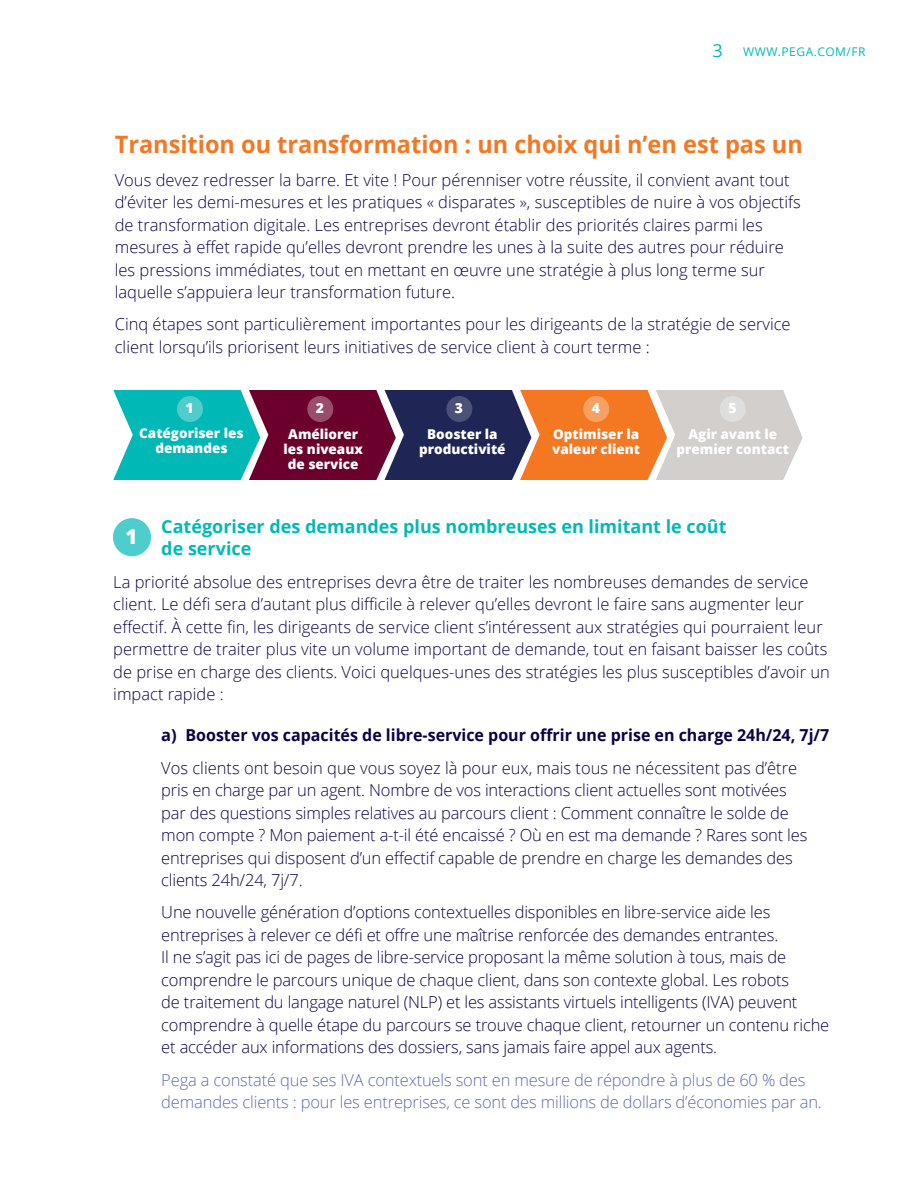
<style>
.page{position:relative;width:918px;height:1188px;background:#fff}
.page>*{position:absolute;margin:0;border:0;box-sizing:border-box;transform-origin:0 0}
.Body{font:700 24px "Open Sans";color:#f47722}
.Body-2{font:800 20.4px "Open Sans";color:#fff}
.Subhead{font:700 18px/22.5px "Open Sans";color:#00b9b7}
.Body-3{font:300 16.5px/22.5px "Open Sans";color:#0e0048}
.Body-4{font:300 16.5px/22.5px "Open Sans";letter-spacing:-.01em;color:#5d6bb2}
.Body-5{font:700 16.5px "Open Sans";color:#0e0048}
.Body-6{font:800 13.95px "Open Sans";color:#fff}
.Body-7{font:800 13.5px/15px "Open Sans";color:#fff;text-align:center}
.t1{font:12px "Open Sans";letter-spacing:.04em;color:#00b9b7}
.s1{font-size:18px}
</style>
<div class="page">
<svg style="left:113px;top:390px;width:690px;height:90px;background:#817979"></svg>
<div style="left:177px;top:396px;width:26px;height:26px;background:#4dcecd;border-radius:50%"></div>
<div style="left:307px;top:396px;width:26px;height:26px;background:#984d6c;border-radius:50%"></div>
<div style="left:446px;top:396px;width:26px;height:26px;background:#4c5177;border-radius:50%"></div>
<div style="left:583px;top:396px;width:26px;height:26px;background:#f7a064;border-radius:50%"></div>
<div style="left:720px;top:396px;width:26px;height:26px;background:#dfdedc;border-radius:50%"></div>
<div style="left:113px;top:518px;width:38px;height:38px;background:#4dcecd;border-radius:50%"></div>
<p class="t1" style="left:713px;top:44px;width:155px"><span class="s1">3</span> WWW.PEGA.COM/FR</p>
<p class="Body" style="left:115px;top:128px;width:690px">Transition ou transformation : un choix qui n’en est pas un</p>
<p class="Body-3" style="left:115px;top:168px;width:688px">Vous devez redresser la barre. Et vite ! Pour pérenniser votre réussite, il convient avant tout d’éviter les demi-mesures et les pratiques « disparates », susceptibles de nuire à vos objectifs de transformation digitale. Les entreprises devront établir des priorités claires parmi les mesures à effet rapide qu’elles devront prendre les unes à la suite des autres pour réduire les pressions immédiates, tout en mettant en œuvre une stratégie à plus long terme sur laquelle s’appuiera leur transformation future.</p>
<p class="Body-3" style="left:115px;top:313px;width:677px">Cinq étapes sont particulièrement importantes pour les dirigeants de la stratégie de service client lorsqu’ils priorisent leurs initiatives de service client à court terme :</p>
<p class="Body-6" style="left:186px;top:398px;width:10px">1</p>
<p class="Body-7" style="left:139px;top:425px;width:106px">Catégoriser les demandes</p>
<p class="Body-6" style="left:316px;top:398px;width:10px">2</p>
<p class="Body-7" style="left:284px;top:426px;width:81px">Améliorer les niveaux de service</p>
<p class="Body-6" style="left:455px;top:398px;width:10px">3</p>
<p class="Body-7" style="left:419px;top:426px;width:88px">Booster la productivité</p>
<p class="Body-6" style="left:592px;top:398px;width:10px">4</p>
<p class="Body-7" style="left:552px;top:426px;width:89px;text-align:left">Optimiser la valeur client</p>
<p class="Body-6" style="left:728px;top:398px;width:10px">5</p>
<p class="Body-7" style="left:677px;top:426px;width:114px">Agir avant le premier contact</p>
<p class="Subhead" style="left:161px;top:515px;width:567px">Catégoriser des demandes plus nombreuses en limitant le coût de service</p>
<p class="Body-3" style="left:113px;top:570px;width:718px">La priorité absolue des entreprises devra être de traiter les nombreuses demandes de service client. Le défi sera d’autant plus difficile à relever qu’elles devront le faire sans augmenter leur effectif. À cette fin, les dirigeants de service client s’intéressent aux stratégies qui pourraient leur permettre de traiter plus vite un volume important de demande, tout en faisant baisser les coûts de prise en charge des clients. Voici quelques-unes des stratégies les plus susceptibles d’avoir un impact rapide :</p>
<p class="Body-5" style="left:161px;top:724px;width:670px">a) Booster vos capacités de libre-service pour offrir une prise en charge 24h/24, 7j/7</p>
<p class="Body-3" style="left:161px;top:756px;width:648px">Vos clients ont besoin que vous soyez là pour eux, mais tous ne nécessitent pas d’être pris en charge par un agent. Nombre de vos interactions client actuelles sont motivées par des questions simples relatives au parcours client : Comment connaître le solde de mon compte ? Mon paiement a-t-il été encaissé ? Où en est ma demande ? Rares sont les entreprises qui disposent d’un effectif capable de prendre en charge les demandes des clients 24h/24, 7j/7.</p>
<p class="Body-3" style="left:161px;top:901px;width:670px">Une nouvelle génération d’options contextuelles disponibles en libre-service aide les entreprises à relever ce défi et offre une maîtrise renforcée des demandes entrantes.<br>Il ne s’agit pas ici de pages de libre-service proposant la même solution à tous, mais de comprendre le parcours unique de chaque client, dans son contexte global. Les robots<br>de traitement du langage naturel (NLP) et les assistants virtuels intelligents (IVA) peuvent comprendre à quelle étape du parcours se trouve chaque client, retourner un contenu riche et accéder aux informations des dossiers, sans jamais faire appel aux agents.</p>
<p class="Body-4" style="left:161px;top:1068px;width:662px">Pega a constaté que ses IVA contextuels sont en mesure de répondre à plus de 60 % des demandes clients : pour les entreprises, ce sont des millions de dollars d’économies par an.</p>
<p class="Body-2" style="left:126px;top:521px;width:13px">1</p>
</div>
